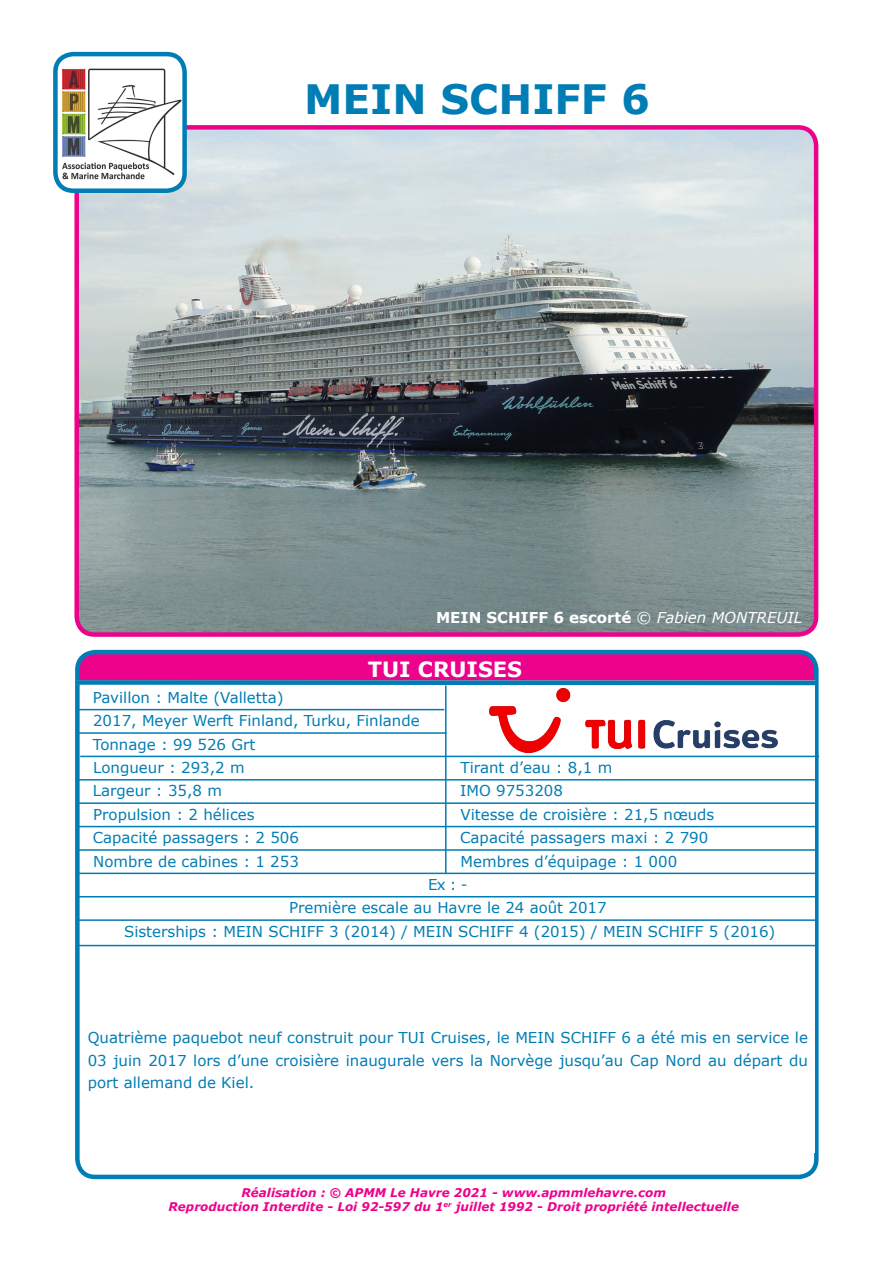
<style>
.page{position:relative;width:893px;height:1263px;background:#fff}
.page>*{position:absolute;margin:0;border:0;box-sizing:border-box;transform-origin:0 0}
.t1{font:700 40.5px "Verdana";color:#007db4}
.t2{font:700 21px "Verdana";color:#fff}
.t3{font:15px/22.5px "Verdana";color:#007db4;text-align:justify}
.t4{font:700 15px "Verdana";color:#fff}
.t5{font:italic 700 12px "Verdana";color:#ed028c}
.s1{font-weight:400}
.s2{font-weight:400;font-style:italic}
</style>
<div class="page">
<img style="left:79px;top:130px;width:737px;height:502px">
<div style="left:74px;top:125px;width:744px;height:512px;border:4px solid #ed028c;border-radius:18px"></div>
<div style="left:78px;top:651px;width:739px;height:44px;background:#ed028c;border-radius:18px"></div>
<div style="left:75px;top:650px;width:744px;height:529px;border:4px solid #007db4;border-radius:18px"></div>
<div style="left:80px;top:682px;width:735px;height:471px;background:#fff"></div>
<hr style="left:78px;top:709px;width:366px;height:1px;background:#007db4">
<hr style="left:445px;top:685px;width:2px;height:189px;background:#007db4">
<hr style="left:77px;top:732px;width:370px;height:2px;background:#007db4">
<hr style="left:80px;top:756px;width:739px;height:1px;background:#007db4">
<hr style="left:79px;top:779px;width:738px;height:1px;background:#007db4">
<hr style="left:79px;top:802px;width:738px;height:2px;background:#007db4">
<hr style="left:79px;top:826px;width:738px;height:1px;background:#007db4">
<hr style="left:79px;top:849px;width:738px;height:2px;background:#007db4">
<hr style="left:79px;top:872px;width:738px;height:2px;background:#007db4">
<hr style="left:78px;top:896px;width:738px;height:1px;background:#007db4">
<hr style="left:78px;top:919px;width:739px;height:2px;background:#007db4">
<hr style="left:78px;top:945px;width:739px;height:1px;background:#007db4">
<svg style="left:75px;top:678px;width:744px;height:9px"></svg>
<div style="left:55px;top:54px;width:130px;height:137px;background:#fff;border-radius:18px"></div>
<img style="left:58px;top:64px;width:126px;height:123px">
<div style="left:53px;top:52px;width:134px;height:141px;border:4px solid #007db4;border-radius:18px"></div>
<img style="left:490px;top:688px;width:287px;height:65px">
<p class="t1" style="left:304px;top:73px;width:347px">MEIN SCHIFF 6</p>
<p class="t4" style="left:436px;top:608px;width:368px">MEIN SCHIFF 6 escorté <span class="s1">©</span> <span class="s2">Fabien MONTREUIL</span></p>
<p class="t2" style="left:368px;top:656px;width:156px">TUI CRUISES</p>
<p class="t3" style="left:93px;top:686px;width:192px">Pavillon : Malte (Valletta)</p>
<p class="t3" style="left:93px;top:710px;width:328px">2017, Meyer Werft Finland, Turku, Finlande</p>
<p class="t3" style="left:93px;top:733px;width:164px">Tonnage : 99 526 Grt</p>
<p class="t3" style="left:93px;top:756px;width:153px">Longueur : 293,2 m</p>
<p class="t3" style="left:93px;top:780px;width:131px">Largeur : 35,8 m</p>
<p class="t3" style="left:93px;top:803px;width:163px">Propulsion : 2 hélices</p>
<p class="t3" style="left:93px;top:827px;width:208px">Capacité passagers : 2 506</p>
<p class="t3" style="left:93px;top:850px;width:207px">Nombre de cabines : 1 253</p>
<p class="t3" style="left:461px;top:756px;width:153px">Tirant d’eau : 8,1 m</p>
<p class="t3" style="left:460px;top:780px;width:104px">IMO 9753208</p>
<p class="t3" style="left:461px;top:803px;width:255px">Vitesse de croisière : 21,5 nœuds</p>
<p class="t3" style="left:460px;top:827px;width:250px">Capacité passagers maxi : 2 790</p>
<p class="t3" style="left:461px;top:850px;width:218px">Membres d’équipage : 1 000</p>
<p class="t3" style="left:428px;top:873px;width:41px">Ex : -</p>
<p class="t3" style="left:289px;top:897px;width:319px">Première escale au Havre le 24 août 2017</p>
<p class="t3" style="left:124px;top:921px;width:653px">Sisterships : MEIN SCHIFF 3 (2014) / MEIN SCHIFF 4 (2015) / MEIN SCHIFF 5 (2016)</p>
<p class="t3" style="left:88px;top:1026px;width:722px">Quatrième paquebot neuf construit pour TUI Cruises, le MEIN SCHIFF 6 a été mis en service le 03 juin 2017 lors d’une croisière inaugurale vers la Norvège jusqu’au Cap Nord au départ du port allemand de Kiel.</p>
<p class="t5" style="left:242px;top:1185px;width:426px">Réalisation : © APMM Le Havre 2021 - www.apmmlehavre.com</p>
<p class="t5" style="left:169px;top:1199px;width:572px">Reproduction Interdite - Loi 92-597 du 1<sup>er</sup> juillet 1992 - Droit propriété intellectuelle</p>
</div>
